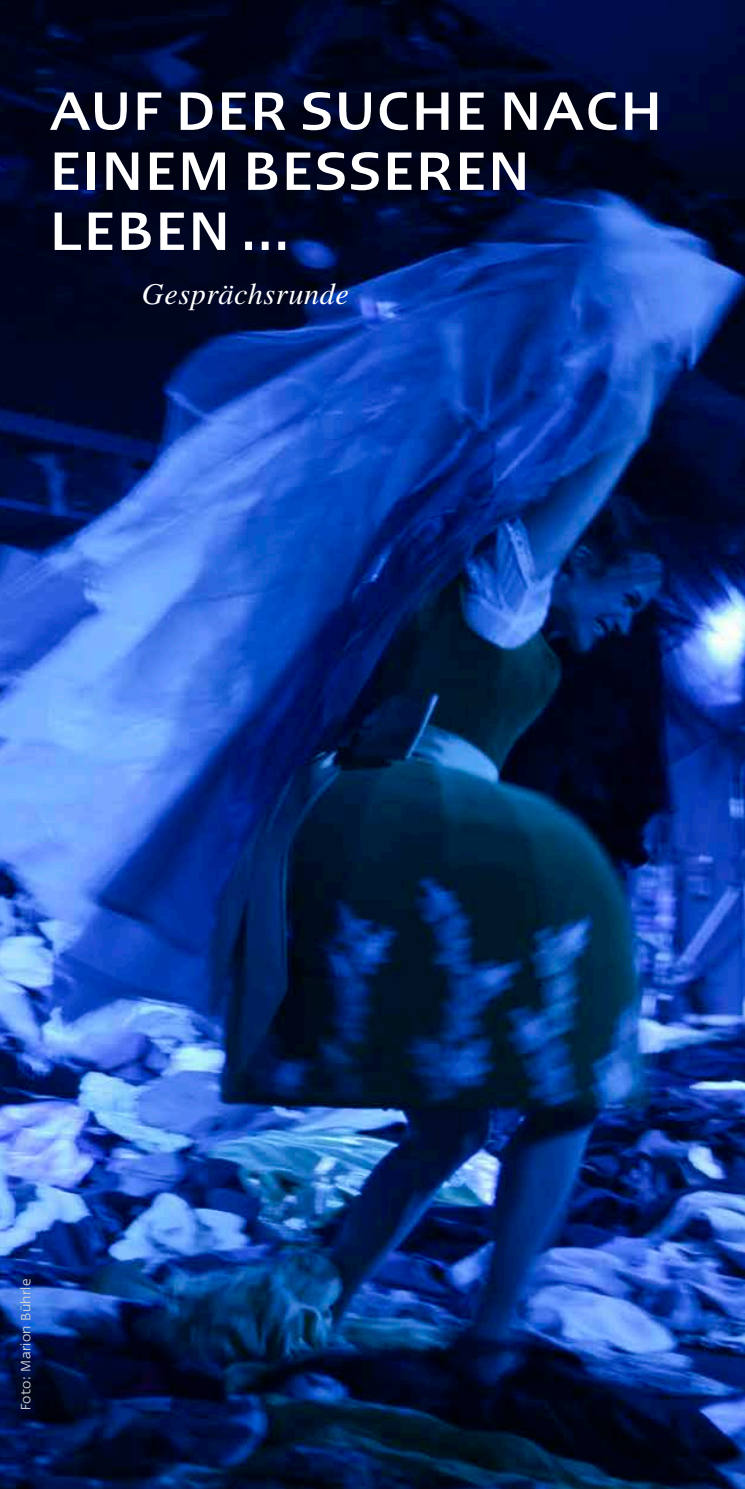
<style>
.page{position:relative;width:745px;height:1489px;background:#fff}
.page>*{position:absolute;margin:0;border:0;box-sizing:border-box;transform-origin:0 0}
.t1{font:500 55px/60px "Ergo LT Pro";letter-spacing:.03em;color:#fff}
.t2{font:italic 30.25px "Times LT Std";letter-spacing:.02em;color:#fff}
.t3{font:13.75px "Ergo LT Pro";letter-spacing:.02em;color:#d1d2d4}
</style>
<div class="page">
<img style="left:0;top:0;width:744px;height:1488px">
<p class="t1" style="left:50px;top:80px;width:613px">AUF DER SUCHE NACH<br>EINEM BESSEREN<br>LEBEN …</p>
<p class="t2" style="left:142px;top:277px;width:208px">Gesprächsrunde</p>
<p class="t3" style="left:17px;top:1409px;width:133px;rotate:-90deg">Foto: Marion Bührle</p>
</div>
